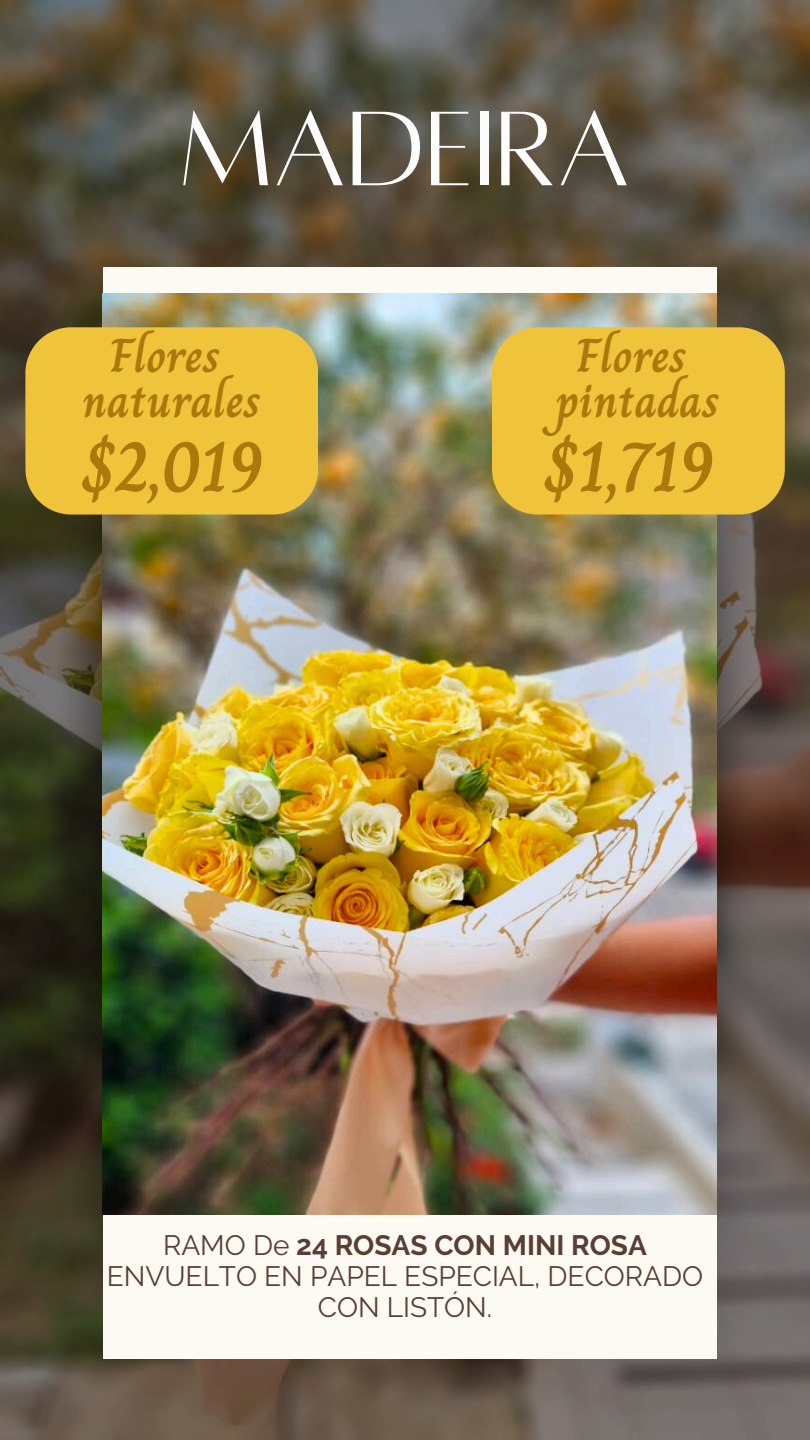
<style>
.page{position:relative;width:810px;height:1440px;background:#fff}
.page>*{position:absolute;margin:0;border:0;box-sizing:border-box;transform-origin:0 0}
.t1{font:116.9px "Alta regular";color:#fcfcfc}
.t2{font:700 71px "Charm";color:#ab780b}
.t3{font:700 48px/45px "Charm";color:#ab780b;text-align:center}
.t4{font:28px/30.8px "Raleway";color:#593e34;text-align:center}
.s1{font-weight:700}
</style>
<div class="page">
<img style="left:0;top:0;width:810px;height:1440px">
<img style="left:52px;top:267px;width:51px;height:1092px">
<img style="left:716px;top:279px;width:41px;height:1080px">
<div style="left:103px;top:267px;width:613px;height:1092px;background:#fdf9f3"></div>
<img style="left:103px;top:294px;width:613px;height:920px">
<div style="left:25px;top:327px;width:293px;height:188px;background:#efc33a;border-radius:46px"></div>
<div style="left:492px;top:327px;width:293px;height:188px;background:#efc33a;border-radius:46px"></div>
<h1 class="t1" style="left:179px;top:92px;width:453px">MADEIRA</h1>
<p class="t3" style="left:82px;top:333px;width:181px">Flores naturales</p>
<p class="t3" style="left:557px;top:333px;width:165px">Flores pintadas</p>
<h3 class="t2" style="left:544px;top:413px;width:170px">$1,719</h3>
<p class="t2" style="left:82px;top:413px;width:181px">$2,019</p>
<p class="t4" style="left:107px;top:1230px;width:598px">RAMO De <span class="s1">24 ROSAS CON MINI ROSA<br></span>ENVUELTO EN PAPEL ESPECIAL, DECORADO<br>CON LISTÓN.</p>
</div>
